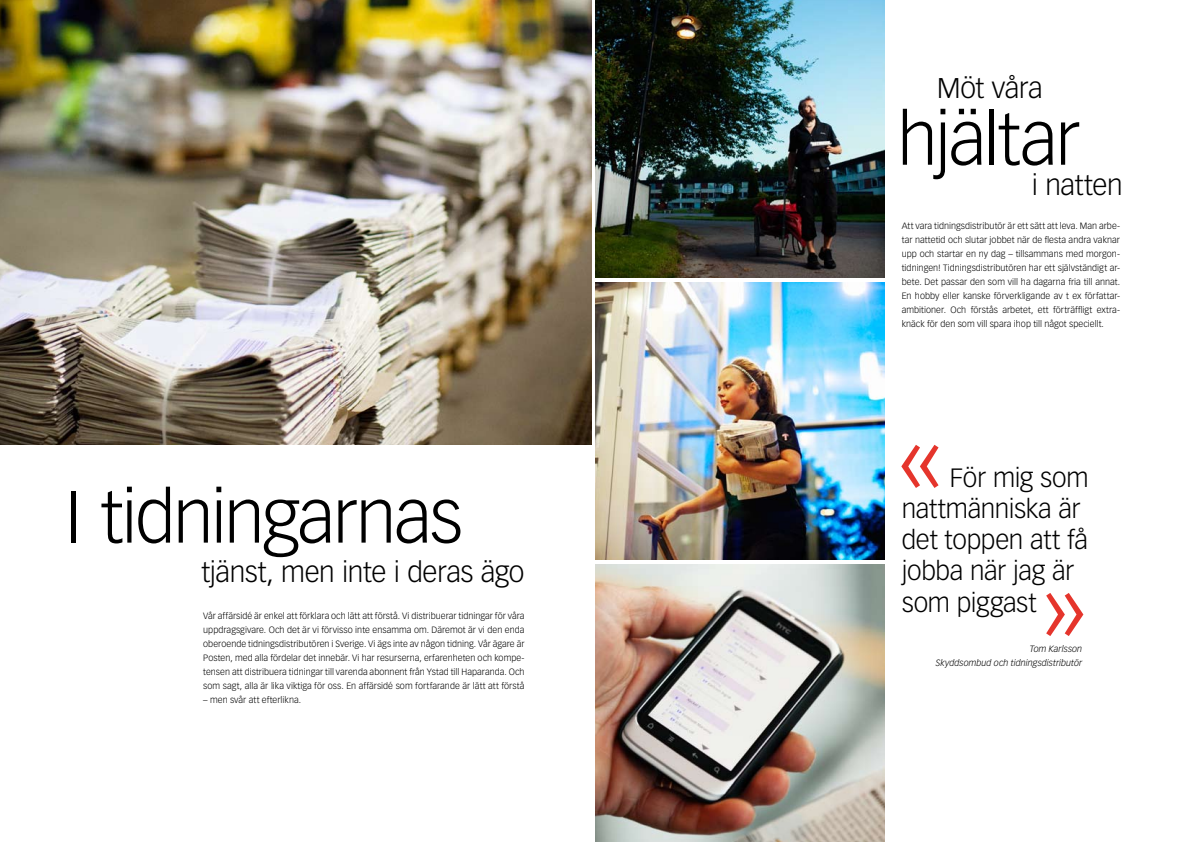
<style>
.page{position:relative;width:1191px;height:842px;background:#fff}
.page>*{position:absolute;margin:0;border:0;box-sizing:border-box;transform-origin:0 0}
.t1{font:300 100px "Vectora LT Std";color:#e5352c}
.t2{font:300 72px "Vectora LT Std";letter-spacing:-.03em;color:#000}
.t3{font:300 28px "Vectora LT Std";letter-spacing:-.015em;color:#000}
.t4{font:300 26px/31.2px "Vectora LT Std";letter-spacing:-.01em;color:#000}
.t5{font:300 9px/14px "Vectora LT Std";letter-spacing:.005em;color:#000;text-align:justify}
.t6{font:italic 300 9px "Vectora LT Std";letter-spacing:.005em;color:#000}
</style>
<div class="page">
<img style="left:0;top:0;width:591px;height:444px">
<img style="left:595px;top:282px;width:289px;height:278px">
<img style="left:595px;top:0;width:289px;height:278px">
<img style="left:595px;top:564px;width:289px;height:278px">
<h2 class="t2" style="left:66px;top:475px;width:398px">I tidningarnas</h2>
<h3 class="t3" style="left:201px;top:556px;width:324px">tjänst, men inte i deras ägo</h3>
<p class="t5" style="left:203px;top:609px;width:323px">Vår affärsidé är enkel att förklara och lätt att förstå. Vi distribuerar tidningar för våra uppdragsgivare. Och det är vi förvisso inte ensamma om. Däremot är vi den enda oberoende tidningsdistributören i Sverige. Vi ägs inte av någon tidning. Vår ägare är Posten, med alla fördelar det innebär. Vi har resurserna, erfarenheten och kompe&shy;tensen att distribuera tidningar till varenda abonnent från Ystad till Haparanda. Och som sagt, alla är lika viktiga för oss. En affärsidé som fortfarande är lätt att förstå</p>
<p class="t5" style="left:203px;top:693px;width:99px">– men svår att efterlikna.</p>
<h3 class="t3" style="left:937px;top:72px;width:107px">Möt våra</h3>
<h2 class="t2" style="left:897px;top:98px;width:184px">hjältar</h2>
<h3 class="t3" style="left:1031px;top:169px;width:92px">i natten</h3>
<p class="t5" style="left:901px;top:219px;width:220px">Att vara tidningsdistributör är ett sätt att leva. Man arbe&shy;tar nattetid och slutar jobbet när de flesta andra vaknar upp och startar en ny dag – tillsammans med morgon&shy;tidningen! Tidningsdistributören har ett självständigt ar&shy;bete. Det passar den som vill ha dagarna fria till annat.<br>En hobby eller kanske förverkligande av t ex författar&shy;ambitioner. Och förstås arbetet, ett förträffligt extra&shy;knäck för den som vill spara ihop till något speciellt.</p>
<h1 class="t1" style="left:897px;top:403px;width:46px">«</h1>
<h3 class="t4" style="left:901px;top:462px;width:188px;text-indent:48px">För mig som nattmänniska är det toppen att få jobba när jag är som piggast</h3>
<h1 class="t1" style="left:1042px;top:551px;width:46px">»</h1>
<p class="t6" style="left:1029px;top:643px;width:54px">Tom Karlsson</p>
<p class="t6" style="left:935px;top:657px;width:148px">Skyddsombud och tidningsdistributör</p>
</div>
